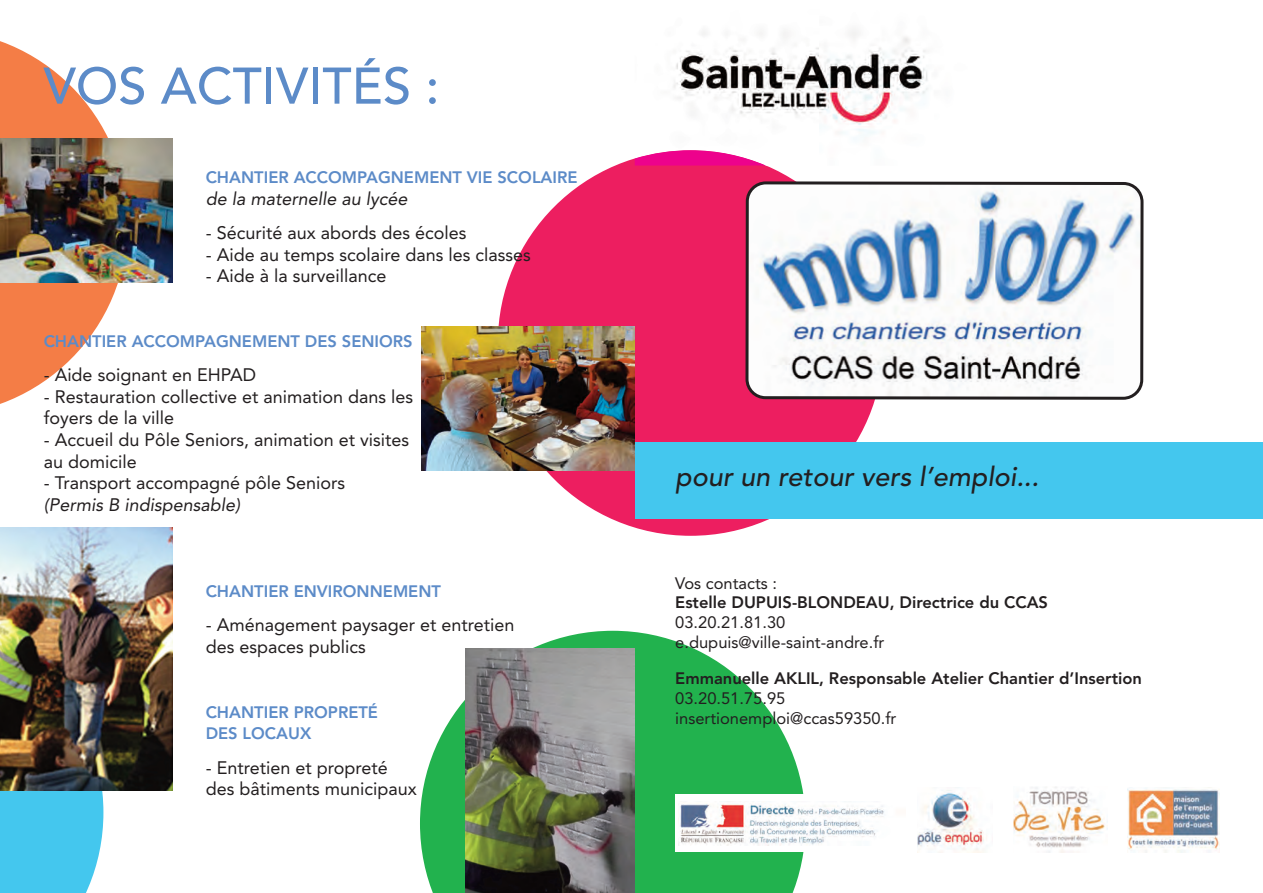
<style>
.page{position:relative;width:1263px;height:893px;background:#fff}
.page>*{position:absolute;margin:0;border:0;box-sizing:border-box;transform-origin:0 0}
.t1{font:500 51px "Avenir LT Pro";color:#5c8bc8}
.t2{font:italic 500 27px "Avenir LT Pro";color:#231f20}
.t3{font:18px/21.6px "Avenir LT Pro";color:#231f20}
.t4{font:italic 18px "Avenir LT Pro";color:#231f20}
.t5{font:800 16.5px/21.6px "Avenir LT Pro";color:#5c8bc8}
.t6{font:16.5px/19.8px "Avenir LT Pro";color:#231f20}
.t7{font:800 16.5px "Avenir LT Pro";color:#231f20}
</style>
<div class="page">
<svg style="left:0;top:41px;width:128px;height:363px;fill:#f47d46"></svg>
<svg style="left:420px;top:631px;width:384px;height:262px;fill:#22b24e"></svg>
<div style="left:498px;top:150px;width:385px;height:386px;background:#ed1e60;border-radius:50%"></div>
<div style="left:0;top:790px;width:103px;height:103px;background:#44c7ee"></div>
<img style="left:673px;top:30px;width:255px;height:136px">
<img style="left:635px;top:150px;width:131px;height:16px">
<svg style="left:745px;top:181px;width:398px;height:219px"></svg>
<div style="left:635px;top:442px;width:628px;height:77px;background:#44c7ee"></div>
<img style="left:0;top:138px;width:173px;height:144px">
<img style="left:0;top:528px;width:173px;height:262px">
<img style="left:465px;top:648px;width:170px;height:245px">
<img style="left:422px;top:327px;width:213px;height:144px">
<div style="left:675px;top:794px;width:233px;height:58px;background:#fff"></div>
<img style="left:678px;top:803px;width:207px;height:42px">
<img style="left:918px;top:790px;width:66px;height:62px">
<img style="left:1127px;top:787px;width:92px;height:65px">
<img style="left:1013px;top:787px;width:92px;height:65px">
<h1 class="t1" style="left:44px;top:65px;width:397px">VOS ACTIVITÉS :</h1>
<p class="t5" style="left:206px;top:168px;width:373px">CHANTIER ACCOMPAGNEMENT VIE SCOLAIRE</p>
<p class="t4" style="left:206px;top:191px;width:203px">de la maternelle au lycée</p>
<p class="t3" style="left:206px;top:223px;width:262px">- Sécurité aux abords des écoles</p>
<p class="t3" style="left:206px;top:245px;width:327px">- Aide au temps scolaire dans les classes</p>
<p class="t3" style="left:206px;top:267px;width:182px">- Aide à la surveillance</p>
<p class="t5" style="left:44px;top:332px;width:371px">CHANTIER ACCOMPAGNEMENT DES SENIORS</p>
<p class="t3" style="left:44px;top:366px;width:214px">- Aide soignant en EHPAD</p>
<p class="t3" style="left:44px;top:387px;width:371px">- Restauration collective et animation dans les foyers de la ville</p>
<p class="t3" style="left:44px;top:430px;width:367px">- Accueil du Pôle Seniors, animation et visites au domicile</p>
<p class="t3" style="left:44px;top:474px;width:303px">- Transport accompagné pôle Seniors</p>
<p class="t4" style="left:44px;top:497px;width:198px">(Permis B indispensable)</p>
<p class="t5" style="left:206px;top:582px;width:237px">CHANTIER ENVIRONNEMENT</p>
<p class="t3" style="left:206px;top:616px;width:310px">- Aménagement paysager et entretien des espaces publics</p>
<p class="t5" style="left:206px;top:703px;width:174px">CHANTIER PROPRETÉ<br>DES LOCAUX</p>
<p class="t3" style="left:206px;top:758px;width:213px">- Entretien et propreté des bâtiments municipaux</p>
<h2 class="t2" style="left:675px;top:466px;width:365px">pour un retour vers l’emploi...</h2>
<p class="t6" style="left:675px;top:574px;width:103px">Vos contacts :</p>
<p class="t7" style="left:675px;top:596px;width:374px">Estelle DUPUIS-BLONDEAU, Directrice du CCAS</p>
<p class="t6" style="left:675px;top:614px;width:211px">03.20.21.81.30 e.dupuis@ville-saint-andre.fr</p>
<p class="t7" style="left:675px;top:672px;width:468px">Emmanuelle AKLIL, Responsable Atelier Chantier d’Insertion</p>
<p class="t6" style="left:675px;top:689px;width:223px;line-height:20.4px">03.20.51.75.95 insertionemploi@ccas59350.fr</p>
</div>
